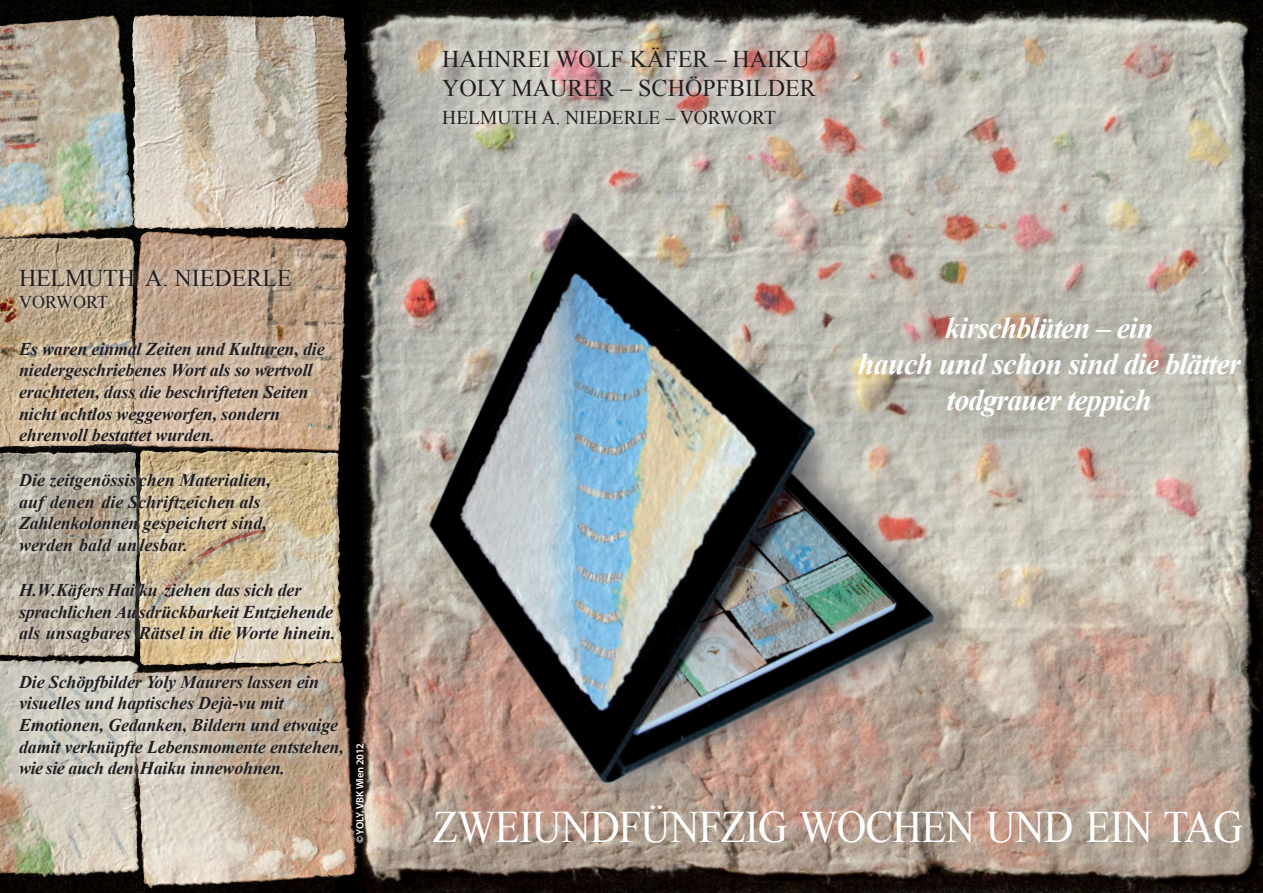
<style>
.page{position:relative;width:1263px;height:893px;background:#fff}
.page>*{position:absolute;margin:0;border:0;box-sizing:border-box;transform-origin:0 0}
.t1{font:45px "Times New Roman";letter-spacing:-.015em;color:#fff;scale:.91 1}
.t2{font:italic 700 30px "Times New Roman";letter-spacing:-.03em;color:#fff}
.t3{font:24px "Times New Roman";color:#231f20}
.t4{font:19.5px "Times New Roman";color:#231f20}
.t5{font:italic 700 18px/21.6px "Times New Roman";letter-spacing:-.01em;color:#231f20}
.t6{font:18px "Times New Roman";color:#231f20}
.t7{font:600 10.5px "Myriad Pro";letter-spacing:-.015em;color:#fff}
.s1{font-weight:700}
</style>
<div class="page">
<img style="left:0;top:0;width:249px;height:893px">
<img style="left:249px;top:0;width:1014px;height:893px">
<img style="left:137px;top:231px;width:12px;height:28px">
<img style="left:0;top:239px;width:88px;height:209px">
<img style="left:132px;top:14px;width:27px;height:119px">
<img style="left:0;top:659px;width:49px;height:219px">
<img style="left:0;top:452px;width:8px;height:206px">
<img style="left:0;top:15px;width:135px;height:224px">
<svg style="left:761px;top:206px;width:502px;height:322px;background:#b2aba1"></svg>
<svg style="left:433px;top:36px;width:392px;height:99px;background:#c5bab2"></svg>
<svg style="left:8px;top:259px;width:345px;height:527px;background:#c2b29c"></svg>
<div style="left:337px;top:698px;width:926px;height:195px;background:#231f20;opacity:.9"></div>
<p class="t3" style="left:19px;top:262px;width:274px">HELMUTH A. NIEDERLE</p>
<p class="t6" style="left:19px;top:290px;width:90px">VORWORT</p>
<p class="t5" style="left:19px;top:337px;width:307px">Es waren einmal Zeiten und Kulturen, die niedergeschriebenes Wort als so wertvoll erachteten, dass die beschrifteten Seiten</p>
<p class="t5" style="left:19px;top:402px;width:263px">nicht achtlos weggeworfen, sondern ehrenvoll bestattet wurden.</p>
<p class="t5" style="left:19px;top:469px;width:253px">Die zeitgenössis chen Materialien,</p>
<p class="t5" style="left:19px;top:490px;width:249px">auf denen die Schriftzeichen als<br>Zahlenkolonnen gespeichert sind,</p>
<p class="t5" style="left:19px;top:534px;width:170px">werden bald unlesbar.</p>
<p class="t5" style="left:19px;top:579px;width:318px">H.W.Käfers Hai ku ziehen das sich der sprachlichen Ausdrückbarkeit Entziehende als unsagbares Rätsel in die Worte hinein.</p>
<p class="t5" style="left:19px;top:670px;width:326px">Die Schöpfbilder Yoly Maurers lassen ein visuelles und haptisches Dejà-vu mit Emotionen, Gedanken, Bildern und etwaige damit verknüpfte Lebensmomente entstehen, wie sie auch den Haiku innewohnen.</p>
<p class="t7" style="left:353px;top:843px;width:102px;rotate:-90deg"><span class="s1">©</span> YOLY, VBK Wien 2012</p>
<p class="t3" style="left:442px;top:43px;width:369px">HAHNREI WOLF KÄFER – HAIKU</p>
<p class="t3" style="left:442px;top:71px;width:375px">YOLY MAURER – SCHÖPFBILDER</p>
<p class="t4" style="left:442px;top:104px;width:335px">HELMUTH A. NIEDERLE – VORWORT</p>
<p class="t2" style="left:945px;top:307px;width:210px">kirschblüten – ein</p>
<p class="t2" style="left:858px;top:343px;width:384px">hauch und schon sind die blätter</p>
<p class="t2" style="left:947px;top:379px;width:206px">todgrauer teppich</p>
<p class="t1" style="left:433px;top:797px;width:892px">ZWEIUNDFÜNFZIG WOCHEN UND EIN TAG</p>
</div>
